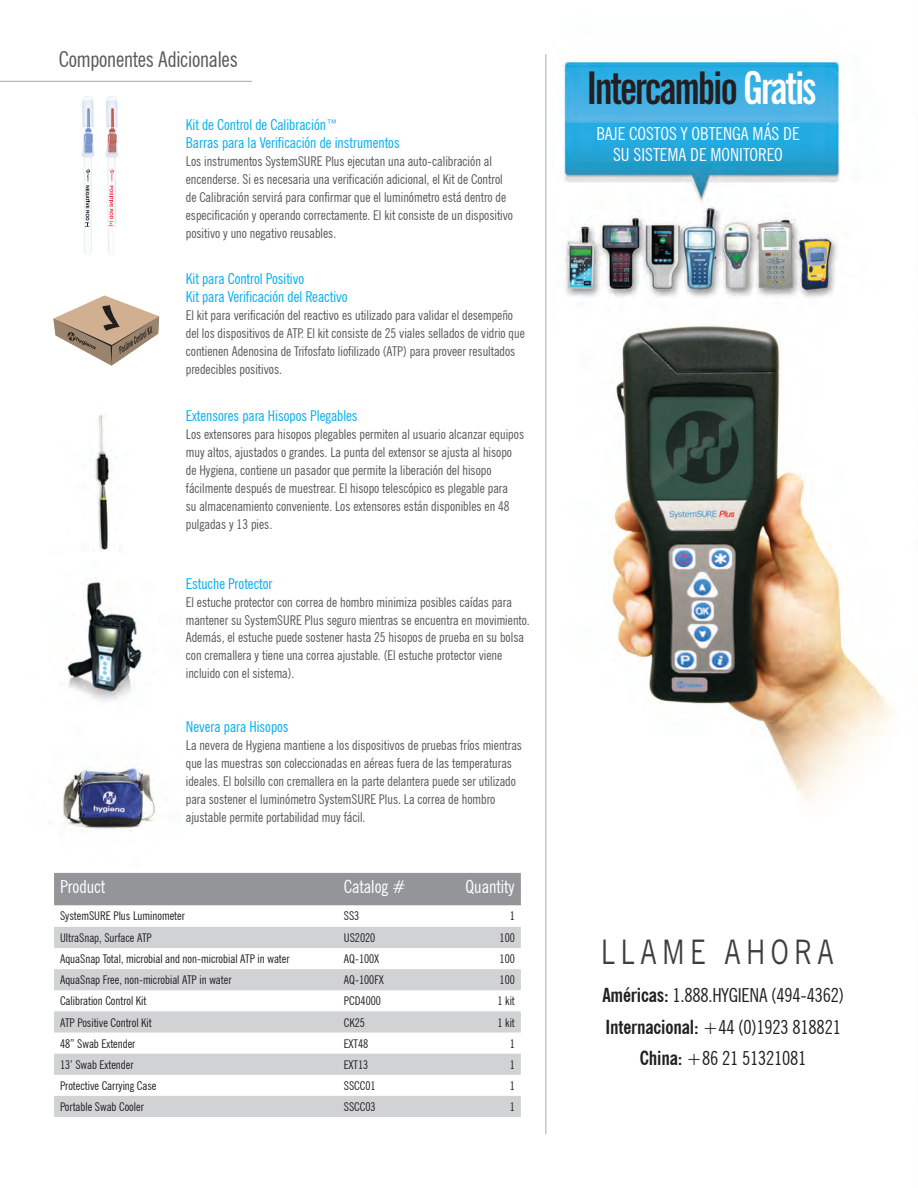
<style>
.page{position:relative;width:918px;height:1188px;background:#fff}
.page>*{position:absolute;margin:0;border:0;box-sizing:border-box;transform-origin:0 0}
.t1{font:700 extra-condensed 45px "News Gothic BT";letter-spacing:-.05em;color:#231f20}
.t2{font:33.75px "News Gothic BT";letter-spacing:.2em;color:#3e3e3f;scale:.8 1}
.t3{font:condensed 21.75px "News Gothic BT";letter-spacing:-.01em;color:#57585a}
.t4{font:condensed 19.35px "News Gothic BT";letter-spacing:-.01em;color:#231f20}
.t5{font:condensed 18px/21px "News Gothic BT";color:#fff;text-align:center}
.t6{font:condensed 15px "News Gothic BT";color:#00aeef}
.t7{font:condensed 13.5px/18px "News Gothic BT";color:#57585a}
.t8{font:condensed 12px "News Gothic BT";color:#231f20}
.s1{color:#fff}
.s2{font-weight:700}
</style>
<div class="page">
<img style="left:0;top:54px;width:894px;height:1080px">
<div style="left:54px;top:873px;width:466px;height:32px;background:#939598"></div>
<svg style="left:54px;top:927px;width:466px;height:190px;fill:#d1d2d4"></svg>
<hr style="left:545px;top:54px;width:1px;height:1080px;background:#a8a9ad">
<hr style="left:0;top:81px;width:252px;height:1px;background:#a8a9ad">
<div style="left:79px;top:92px;width:44px;height:166px;background:#fff"></div>
<img style="left:107px;top:158px;width:9px;height:69px">
<svg style="left:108px;top:170px;width:8px;height:85px"></svg>
<svg style="left:105px;top:96px;width:14px;height:62px"></svg>
<img style="left:84px;top:158px;width:8px;height:89px">
<svg style="left:85px;top:169px;width:5px;height:58px"></svg>
<svg style="left:84px;top:247px;width:8px;height:8px"></svg>
<img style="left:82px;top:100px;width:12px;height:8px">
<svg style="left:82px;top:96px;width:11px;height:6px"></svg>
<svg style="left:81px;top:108px;width:14px;height:50px"></svg>
<div style="left:54px;top:277px;width:81px;height:109px;background:#fff"></div>
<svg style="left:53px;top:295px;width:106px;height:71px"></svg>
<p class="t3" style="left:59px;top:46px;width:180px">Componentes Adicionales</p>
<p class="t6" style="left:186px;top:116px;width:154px">Kit de Control de Calibración™</p>
<p class="t6" style="left:186px;top:134px;width:215px">Barras para la Verificación de instrumentos</p>
<p class="t7" style="left:186px;top:152px;width:328px">Los instrumentos SystemSURE Plus ejecutan una auto-calibración al encenderse. Si es necesaria una verificación adicional, el Kit de Control de Calibración servirá para confirmar que el luminómetro está dentro de especificación y operando correctamente. El kit consiste de un dispositivo positivo y uno negativo reusables.</p>
<p class="t6" style="left:186px;top:270px;width:120px">Kit para Control Positivo</p>
<p class="t6" style="left:186px;top:288px;width:163px">Kit para Verificación del Reactivo</p>
<p class="t7" style="left:186px;top:306px;width:340px">El kit para verificación del reactivo es utilizado para validar el desempeño del los dispositivos de ATP. El kit consiste de 25 viales sellados de vidrio que contienen Adenosina de Trifosfato liofilizado (ATP) para proveer resultados predecibles positivos.</p>
<p class="t6" style="left:186px;top:406px;width:173px">Extensores para Hisopos Plegables</p>
<p class="t7" style="left:186px;top:425px;width:339px">Los extensores para hisopos plegables permiten al usuario alcanzar equipos muy altos, ajustados o grandes. La punta del extensor se ajusta al hisopo de Hygiena, contiene un pasador que permite la liberación del hisopo fácilmente después de muestrear. El hisopo telescópico es plegable para<br>su almacenamiento conveniente. Los extensores están disponibles en 48 pulgadas y 13 pies.</p>
<p class="t6" style="left:186px;top:574px;width:88px">Estuche Protector</p>
<p class="t7" style="left:186px;top:593px;width:345px">El estuche protector con correa de hombro minimiza posibles caídas para mantener su SystemSURE Plus seguro mientras se encuentra en movimiento.<br>Además, el estuche puede sostener hasta 25 hisopos de prueba en su bolsa con cremallera y tiene una correa ajustable. (El estuche protector viene incluido con el sistema).</p>
<p class="t6" style="left:186px;top:717px;width:104px">Nevera para Hisopos</p>
<p class="t7" style="left:186px;top:736px;width:337px">La nevera de Hygiena mantiene a los dispositivos de pruebas fríos mientras que las muestras son coleccionadas en aéreas fuera de las temperaturas ideales. El bolsillo con cremallera en la parte delantera puede ser utilizado para sostener el luminómetro SystemSURE Plus. La correa de hombro ajustable permite portabilidad muy fácil.</p>
<p class="t5" style="left:60px;top:876px;width:47px">Product</p>
<p class="t5" style="left:344px;top:876px;width:64px">Catalog #</p>
<p class="t5" style="left:465px;top:876px;width:51px">Quantity</p>
<p class="t8" style="left:60px;top:909px;width:126px">SystemSURE Plus Luminometer</p>
<p class="t8" style="left:344px;top:909px;width:17px">SS3</p>
<p class="t8" style="left:509px;top:909px;width:7px">1</p>
<p class="t8" style="left:60px;top:931px;width:93px">UltraSnap, Surface ATP</p>
<p class="t8" style="left:344px;top:931px;width:33px">US2020</p>
<p class="t8" style="left:499px;top:931px;width:17px">100</p>
<p class="t8" style="left:60px;top:952px;width:231px">AquaSnap Total, microbial and non-microbial ATP in water</p>
<p class="t8" style="left:344px;top:952px;width:37px">AQ-100X</p>
<p class="t8" style="left:499px;top:952px;width:17px">100</p>
<p class="t8" style="left:60px;top:973px;width:173px">AquaSnap Free, non-microbial ATP in water</p>
<p class="t8" style="left:344px;top:973px;width:41px">AQ-100FX</p>
<p class="t8" style="left:499px;top:973px;width:17px">100</p>
<p class="t8" style="left:60px;top:994px;width:88px">Calibration Control Kit</p>
<p class="t8" style="left:344px;top:994px;width:39px">PCD4000</p>
<p class="t8" style="left:497px;top:994px;width:19px">1 kit</p>
<p class="t8" style="left:60px;top:1015px;width:93px">ATP Positive Control Kit</p>
<p class="t8" style="left:344px;top:1015px;width:23px">CK25</p>
<p class="t8" style="left:497px;top:1015px;width:19px">1 kit</p>
<p class="t8" style="left:60px;top:1036px;width:77px">48” Swab Extender</p>
<p class="t8" style="left:344px;top:1036px;width:26px">EXT48</p>
<p class="t8" style="left:509px;top:1036px;width:7px">1</p>
<p class="t8" style="left:60px;top:1057px;width:75px">13’ Swab Extender</p>
<p class="t8" style="left:344px;top:1057px;width:26px">EXT13</p>
<p class="t8" style="left:509px;top:1057px;width:7px">1</p>
<p class="t8" style="left:60px;top:1078px;width:98px">Protective Carrying Case</p>
<p class="t8" style="left:344px;top:1078px;width:33px">SSCC01</p>
<p class="t8" style="left:509px;top:1078px;width:7px">1</p>
<p class="t8" style="left:60px;top:1099px;width:85px">Portable Swab Cooler</p>
<p class="t8" style="left:344px;top:1099px;width:33px">SSCC03</p>
<p class="t8" style="left:509px;top:1099px;width:7px">1</p>
<p class="t1" style="left:586px;top:61px;width:231px">Intercambio <span class="s1">Gratis</span></p>
<p class="t5" style="left:596px;top:123px;width:204px">BAJE COSTOS Y OBTENGA MÁS DE<br>SU SISTEMA DE MONITOREO</p>
<p class="t2" style="left:600px;top:931px;width:292px">LLAME AHORA</p>
<p class="t4" style="left:602px;top:983px;width:243px"><span class="s2">Américas:</span> 1.888.HYGIENA (494-4362)</p>
<p class="t4" style="left:605px;top:1015px;width:237px"><span class="s2">Internacional:</span> +44 (0)1923 818821</p>
<p class="t4" style="left:639px;top:1046px;width:168px"><span class="s2">China:</span> +86 21 51321081</p>
</div>
